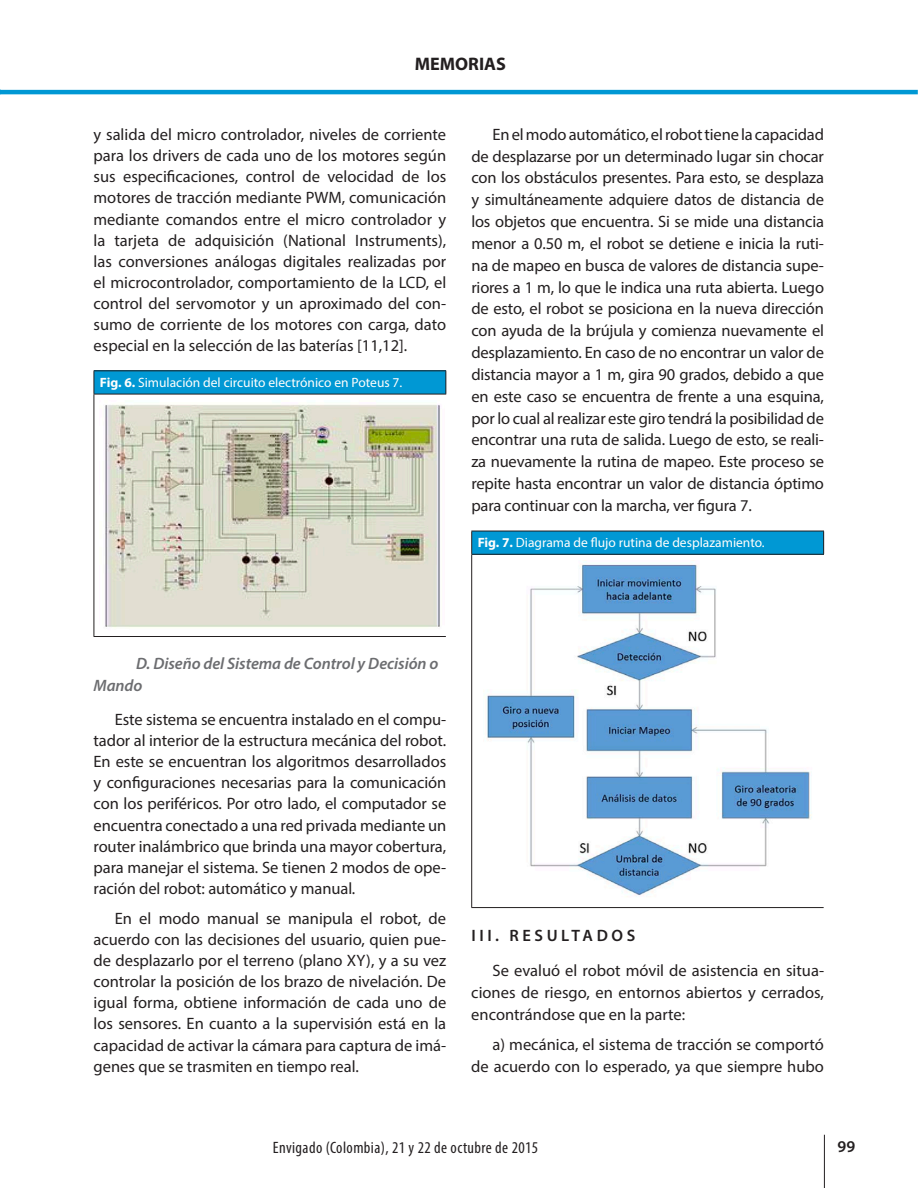
<style>
.page{position:relative;width:918px;height:1188px;background:#fff}
.page>*{position:absolute;margin:0;border:0;box-sizing:border-box;transform-origin:0 0}
.t1{font:700 18.15px "Myriad Pro";color:#231f20}
.t2{font:16.5px/21.1px "Myriad Pro";color:#231f20;text-align:justify}
.t3{font:italic 600 16.5px/21.8px "Myriad Pro";letter-spacing:-.005em;color:#6c6d70}
.t4{font:condensed 16.5px "Myriad Pro";letter-spacing:.025em;color:#231f20}
.t5{font:600 16.5px "Myriad Pro";letter-spacing:.22em;color:#231f20}
.t6{font:13.5px "Myriad Pro";color:#fffefc}
.s1{font-weight:700}
</style>
<div class="page">
<hr style="left:0;top:90px;width:918px;height:4px;background:#0098d4">
<hr style="left:824px;top:1135px;width:1px;height:53px;background:#231f20">
<div style="left:94px;top:371px;width:352px;height:23px;background:#0098d4"></div>
<hr style="left:94px;top:370px;width:352px;height:1px;background:#231f20">
<svg style="left:94px;top:371px;width:1px;height:23px"></svg>
<hr style="left:94px;top:394px;width:352px;height:1px;background:#231f20">
<svg style="left:445px;top:371px;width:1px;height:23px"></svg>
<hr style="left:94px;top:394px;width:1px;height:242px;background:#231f20">
<hr style="left:94px;top:636px;width:352px;height:1px;background:#231f20">
<img style="left:105px;top:404px;width:335px;height:224px">
<div style="left:472px;top:531px;width:352px;height:23px;background:#0098d4"></div>
<hr style="left:471px;top:531px;width:353px;height:1px;background:#231f20">
<svg style="left:471px;top:531px;width:1px;height:23px"></svg>
<hr style="left:471px;top:554px;width:353px;height:1px;background:#231f20">
<svg style="left:823px;top:531px;width:1px;height:23px"></svg>
<hr style="left:471px;top:555px;width:1px;height:352px;background:#231f20">
<hr style="left:471px;top:907px;width:353px;height:1px;background:#231f20">
<img style="left:483px;top:560px;width:329px;height:337px">
<p class="t1" style="left:415px;top:52px;width:93px">MEMORIAS</p>
<p class="t2" style="left:94px;top:124px;width:354px">y salida del micro controlador, niveles de corriente para los drivers de cada uno de los motores según sus especificaciones, control de velocidad de los motores de tracción mediante PWM, comunicación mediante comandos entre el micro controlador y la tarjeta de adquisición (National Instruments), las conversiones análogas digitales realizadas por el microcontrolador, comportamiento de la LCD, el control del servomotor y un aproximado del con&shy;sumo de corriente de los motores con carga, dato especial en la selección de las baterías [11,12].</p>
<p class="t6" style="left:100px;top:374px;width:304px"><span class="s1">Fig. 6.</span> Simulación del circuito electrónico en Poteus 7.</p>
<p class="t2" style="left:471px;top:123px;width:354px;line-height:21.9px;text-indent:21px">En el modo automático, el robot tiene la capacidad de desplazarse por un determinado lugar sin chocar con los obstáculos presentes. Para esto, se desplaza y simultáneamente adquiere datos de distancia de los objetos que encuentra. Si se mide una distancia menor a 0.50 m, el robot se detiene e inicia la ruti&shy;na de mapeo en busca de valores de distancia supe&shy;riores a 1 m, lo que le indica una ruta abierta. Luego de esto, el robot se posiciona en la nueva dirección con ayuda de la brújula y comienza nuevamente el desplazamiento. En caso de no encontrar un valor de distancia mayor a 1 m, gira 90 grados, debido a que en este caso se encuentra de frente a una esquina, por lo cual al realizar este giro tendrá la posibilidad de encontrar una ruta de salida. Luego de esto, se reali&shy;za nuevamente la rutina de mapeo. Este proceso se repite hasta encontrar un valor de distancia óptimo para continuar con la marcha, ver figura 7.</p>
<p class="t6" style="left:478px;top:534px;width:288px"><span class="s1">Fig. 7.</span> Diagrama de flujo rutina de desplazamiento.</p>
<p class="t3" style="left:94px;top:652px;width:346px;text-indent:43px">D. Diseño del Sistema de Control y Decisión o<br>Mando</p>
<p class="t2" style="left:94px;top:708px;width:354px;text-indent:21px">Este sistema se encuentra instalado en el compu&shy;tador al interior de la estructura mecánica del robot.<br>En este se encuentran los algoritmos desarrollados y configuraciones necesarias para la comunicación con los periféricos. Por otro lado, el computador se encuentra conectado a una red privada mediante un router inalámbrico que brinda una mayor cobertura, para manejar el sistema. Se tienen 2 modos de ope&shy;ración del robot: automático y manual.</p>
<p class="t2" style="left:94px;top:907px;width:354px;text-indent:21px">En el modo manual se manipula el robot, de acuerdo con las decisiones del usuario, quien pue&shy;de desplazarlo por el terreno (plano XY), y a su vez controlar la posición de los brazo de nivelación. De igual forma, obtiene información de cada uno de los sensores. En cuanto a la supervisión está en la capacidad de activar la cámara para captura de imá&shy;genes que se trasmiten en tiempo real.</p>
<p class="t5" style="left:471px;top:925px;width:165px">III. RESULTADOS</p>
<p class="t2" style="left:471px;top:959px;width:354px;line-height:21.9px;text-indent:21px">Se evaluó el robot móvil de asistencia en situa&shy;ciones de riesgo, en entornos abiertos y cerrados, encontrándose que en la parte:</p>
<p class="t2" style="left:471px;top:1033px;width:354px;line-height:21.9px;text-align:right">a) mecánica, el sistema de tracción se comportó de acuerdo con lo esperado, ya que siempre hubo</p>
<p class="t4" style="left:273px;top:1138px;width:267px">Envigado (Colombia), 21 y 22 de octubre de 2015</p>
<p class="t5" style="left:838px;top:1136px;width:19px">99</p>
</div>
